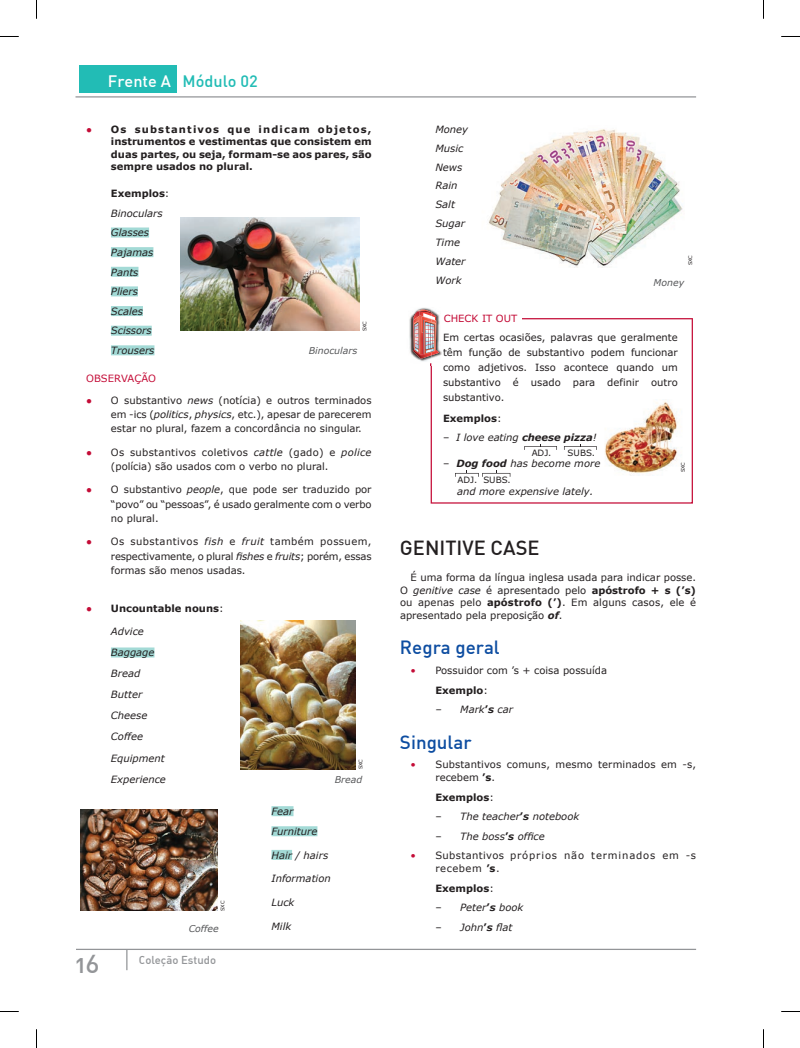
<style>
.page{position:relative;width:800px;height:1048px;background:#fff}
.page>*{position:absolute;margin:0;border:0;box-sizing:border-box;transform-origin:0 0}
.t1{font:500 25px "DIN Alternate";color:#939598}
.t2{font:500 20px "DIN";color:#231f20}
.t3{font:500 18.75px "DIN";color:#0d4da1}
.t4{font:500 16.25px "DIN";color:#22bcb5}
.t5{font:500 11.25px "DIN Alternate";color:#939598}
.t6{font:10px/14.4px "Verdana";color:#231f20;text-align:justify}
.t7{font:italic 10px/19.6px "Verdana";color:#231f20}
.t8{font:700 10px/12.5px "Verdana";color:#231f20;text-align:justify}
.t9{font:10px/12.5px "Verdana";letter-spacing:.085em;color:#231f20}
.t10{font:10px "Verdana";color:#c40c37}
.t11{font:italic 9.38px "Verdana";color:#57585a}
.t12{font:8.75px "Verdana";color:#231f20}
.t13{font:5px "Verdana";letter-spacing:-.05em;color:#231f20}
.s1{color:#fff}
.s2{font-weight:400;color:#c40c37}
.s3{font-weight:700;font-style:normal}
.s4{font-style:normal}
.s5{color:#c40c37}
.s6{font-style:italic}
.s7{font-weight:400}
.s8{font-weight:700}
.s9{font-weight:700;font-style:italic}
</style>
<div class="page">
<div style="left:79px;top:65px;width:97px;height:27px;background:#22bcb5"></div>
<svg style="left:126px;top:949px;width:1px;height:21px"></svg>
<hr style="left:76px;top:948px;width:620px;height:1px;background:#939598">
<hr style="left:75px;top:96px;width:621px;height:1px;background:#939598">
<img style="left:181px;top:218px;width:178px;height:113px">
<div style="left:111px;top:227px;width:38px;height:10px;background:#a3dad6"></div>
<div style="left:111px;top:247px;width:42px;height:10px;background:#a3dad6"></div>
<div style="left:111px;top:267px;width:27px;height:10px;background:#a3dad6"></div>
<div style="left:111px;top:286px;width:27px;height:10px;background:#a3dad6"></div>
<div style="left:111px;top:306px;width:32px;height:10px;background:#a3dad6"></div>
<div style="left:111px;top:325px;width:41px;height:10px;background:#a3dad6"></div>
<div style="left:111px;top:345px;width:43px;height:10px;background:#a3dad6"></div>
<img style="left:80px;top:809px;width:137px;height:101px">
<div style="left:271px;top:806px;width:22px;height:10px;background:#a3dad6"></div>
<div style="left:271px;top:826px;width:46px;height:10px;background:#a3dad6"></div>
<div style="left:271px;top:849px;width:21px;height:10px;background:#a3dad6"></div>
<img style="left:489px;top:129px;width:194px;height:138px">
<div style="left:111px;top:647px;width:43px;height:10px;background:#a3dad6"></div>
<img style="left:240px;top:620px;width:115px;height:149px">
<svg style="left:430px;top:318px;width:262px;height:185px"></svg>
<div style="left:433px;top:311px;width:88px;height:12px;background:#fff"></div>
<div style="left:410px;top:307px;width:32px;height:56px;background:#fff"></div>
<img style="left:431px;top:356px;width:7px;height:3px">
<img style="left:409px;top:318px;width:1px;height:31px">
<img style="left:410px;top:308px;width:21px;height:54px">
<img style="left:412px;top:350px;width:19px;height:8px">
<svg style="left:413px;top:309px;width:30px;height:47px"></svg>
<svg style="left:524px;top:443px;width:33px;height:7px"></svg>
<svg style="left:563px;top:443px;width:33px;height:7px"></svg>
<svg style="left:455px;top:470px;width:55px;height:7px"></svg>
<svg style="left:0;top:36px;width:19px;height:1px"></svg>
<svg style="left:781px;top:36px;width:18px;height:1px"></svg>
<svg style="left:0;top:1011px;width:19px;height:1px"></svg>
<svg style="left:781px;top:1011px;width:18px;height:1px"></svg>
<svg style="left:36px;top:0;width:1px;height:19px"></svg>
<svg style="left:36px;top:1029px;width:1px;height:18px"></svg>
<svg style="left:763px;top:0;width:1px;height:19px"></svg>
<svg style="left:763px;top:1029px;width:1px;height:18px"></svg>
<h3 class="t4" style="left:108px;top:71px;width:151px"><span class="s1">Frente A</span> Módulo 02</h3>
<p class="t8" style="left:111px;top:123px;width:262px;text-indent:-25px"><span class="s2">●</span> Os substantivos que indicam objetos, instrumentos e vestimentas que consistem em duas partes, ou seja, formam-se aos pares, são sempre usados no plural.</p>
<p class="t7" style="left:111px;top:183px;width:60px"><span class="s3">Exemplos</span><span class="s4">:<br></span>Binoculars<br>Glasses<br>Pajamas<br>Pants<br>Pliers<br>Scales<br>Scissors<br>Trousers</p>
<p class="t13" style="left:361px;top:331px;width:11px;rotate:-90deg">SXC</p>
<p class="t11" style="left:309px;top:345px;width:50px">Binoculars</p>
<p class="t10" style="left:86px;top:372px;width:71px">OBSERVAÇÃO</p>
<p class="t6" style="left:111px;top:392px;width:262px;text-indent:-25px"><span class="s5">●</span> O substantivo <span class="s6">news</span> (notícia) e outros terminados em -ics (<span class="s6">politics</span>, <span class="s6">physics</span>, etc.), apesar de parecerem estar no plural, fazem a concordância no singular.</p>
<p class="t6" style="left:111px;top:444px;width:262px;text-indent:-25px"><span class="s5">●</span> Os substantivos coletivos <span class="s6">cattle</span> (gado) e <span class="s6">police </span>(polícia) são usados com o verbo no plural.</p>
<p class="t6" style="left:111px;top:482px;width:262px;text-indent:-25px"><span class="s5">●</span> O substantivo <span class="s6">people</span>, que pode ser traduzido por “povo” ou “pessoas”, é usado geralmente com o verbo no plural.</p>
<p class="t6" style="left:111px;top:534px;width:262px;text-indent:-25px"><span class="s5">●</span> Os substantivos <span class="s6">fish</span> e <span class="s6">fruit</span> também possuem, respectivamente, o plural <span class="s6">fishes</span> e <span class="s6">fruits</span>; porém, essas formas são menos usadas.</p>
<p class="t8" style="left:86px;top:601px;width:139px"><span class="s2">●</span> Uncountable nouns<span class="s7">:</span></p>
<p class="t7" style="left:111px;top:620px;width:56px;line-height:21px">Advice<br>Baggage<br>Bread<br>Butter<br>Cheese<br>Coffee<br>Equipment<br>Experience</p>
<p class="t13" style="left:219px;top:910px;width:11px;rotate:-90deg">SXC</p>
<p class="t11" style="left:189px;top:922px;width:32px">Coffee</p>
<h1 class="t1" style="left:75px;top:947px;width:25px">16</h1>
<p class="t5" style="left:139px;top:952px;width:79px">Coleção Estudo</p>
<p class="t13" style="left:357px;top:769px;width:11px;rotate:-90deg">SXC</p>
<p class="t11" style="left:334px;top:773px;width:29px">Bread</p>
<p class="t7" style="left:271px;top:800px;width:47px;line-height:20px">Fear<br>Furniture</p>
<p class="t7" style="left:271px;top:844px;width:58px">Hair / hairs</p>
<p class="t7" style="left:271px;top:868px;width:61px">Information</p>
<p class="t7" style="left:271px;top:892px;width:24px">Luck</p>
<p class="t7" style="left:271px;top:915px;width:21px">Milk</p>
<p class="t7" style="left:435px;top:119px;width:34px;line-height:18.9px">Money<br>Music<br>News<br>Rain<br>Salt<br>Sugar<br>Time<br>Water<br>Work</p>
<p class="t13" style="left:687px;top:265px;width:11px;rotate:-90deg">SXC</p>
<p class="t11" style="left:653px;top:276px;width:32px">Money</p>
<p class="t10" style="left:443px;top:312px;width:75px">CHECK IT OUT</p>
<p class="t6" style="left:443px;top:329px;width:236px;line-height:15px">Em certas ocasiões, palavras que geralmente têm função de substantivo podem funcionar como adjetivos. Isso acontece quando um substantivo é usado para definir outro substantivo.</p>
<p class="t8" style="left:443px;top:412px;width:60px">Exemplos<span class="s7">:</span></p>
<p class="t7" style="left:443px;top:427px;width:155px"><span class="s4">–</span> I love eating <span class="s8">cheese pizza</span>!</p>
<p class="t7" style="left:443px;top:453px;width:159px"><span class="s4">–</span> <span class="s8">Dog food</span> has become more</p>
<p class="t7" style="left:457px;top:481px;width:138px">and more expensive lately.</p>
<p class="t12" style="left:531px;top:447px;width:21px">ADJ.</p>
<p class="t12" style="left:567px;top:447px;width:29px">SUBS.</p>
<p class="t13" style="left:679px;top:472px;width:12px;rotate:-90deg">SXC</p>
<p class="t12" style="left:457px;top:474px;width:55px">ADJ. SUBS.</p>
<h2 class="t2" style="left:400px;top:534px;width:141px">GENITIVE CASE</h2>
<p class="t6" style="left:400px;top:571px;width:297px;line-height:12.5px;text-indent:11px">É uma forma da língua inglesa usada para indicar posse.<br>O <span class="s6">genitive case</span> é apresentado pelo <span class="s8">apóstrofo + s (’s) </span>ou apenas pelo <span class="s8">apóstrofo (’)</span>. Em alguns casos, ele é apresentado pela preposição <span class="s9">of</span>.</p>
<h3 class="t3" style="left:400px;top:635px;width:101px">Regra geral</h3>
<p class="t6" style="left:435px;top:660px;width:173px;line-height:19.6px;text-indent:-25px"><span class="s5">•</span> Possuidor com ’s + coisa possuída<br><span class="s8">Exemplo</span>:</p>
<p class="t7" style="left:435px;top:699px;width:79px">– Mark<span class="s3">’</span><span class="s8">s</span> car</p>
<h3 class="t3" style="left:400px;top:730px;width:73px">Singular</h3>
<p class="t6" style="left:435px;top:758px;width:262px;line-height:12.5px;text-indent:-25px"><span class="s5">•</span> Substantivos comuns, mesmo terminados em -s, recebem <span class="s8">’s</span>.</p>
<p class="t8" style="left:435px;top:790px;width:60px">Exemplos<span class="s7">:</span></p>
<p class="t7" style="left:435px;top:806px;width:145px"><span class="s4">–</span> The teacher<span class="s3">’</span><span class="s8">s</span> notebook</p>
<p class="t7" style="left:435px;top:826px;width:111px"><span class="s4">–</span> The boss<span class="s3">’</span><span class="s8">s</span> office</p>
<p class="t9" style="left:435px;top:849px;width:262px;text-indent:-25px"><span class="s5">•</span> Substantivos próprios não terminados em -s recebem <span class="s8">’s</span>.</p>
<p class="t8" style="left:435px;top:881px;width:60px">Exemplos<span class="s7">:</span></p>
<p class="t7" style="left:435px;top:897px;width:89px"><span class="s4">–</span> Peter<span class="s3">’</span><span class="s8">s</span> book</p>
<p class="t7" style="left:435px;top:917px;width:79px"><span class="s4">–</span> John<span class="s3">’</span><span class="s8">s</span> flat</p>
</div>
